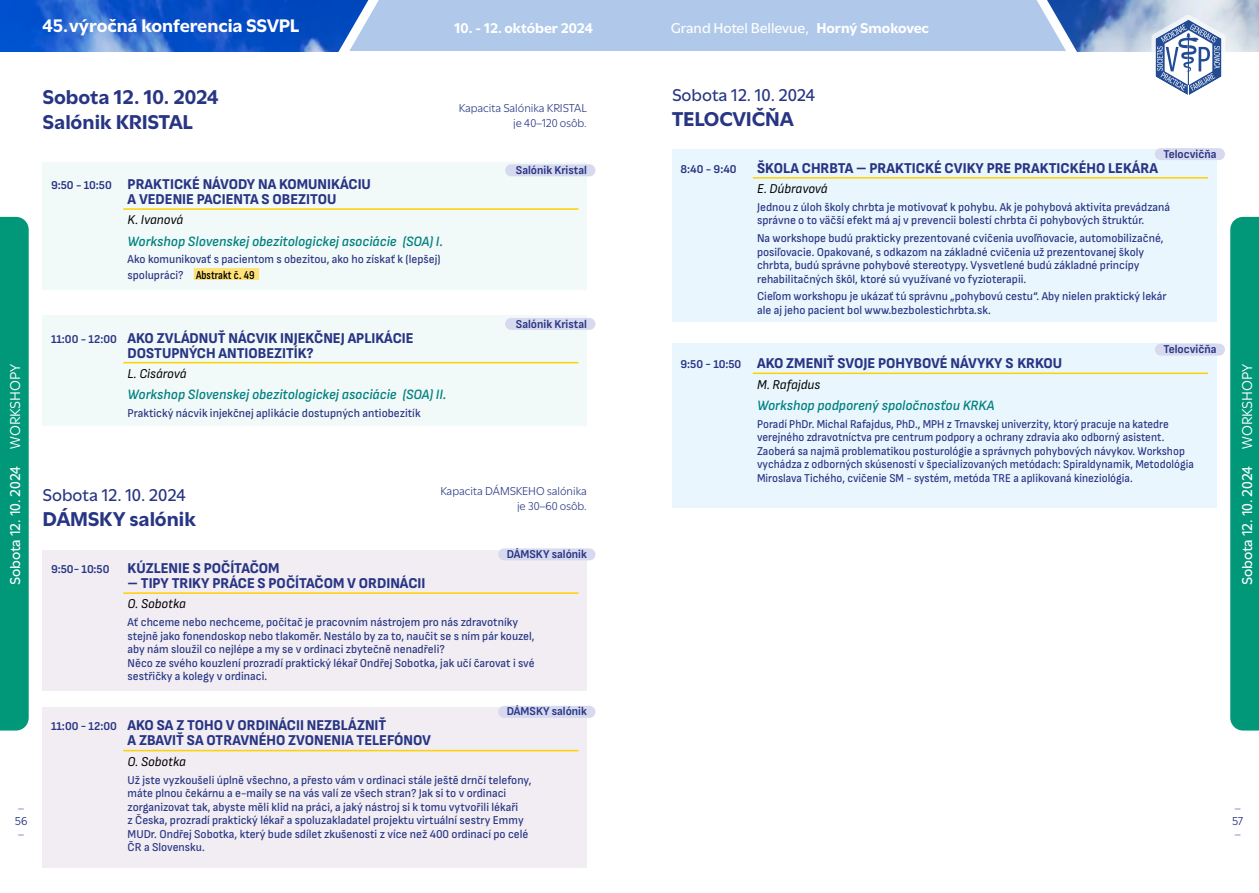
<style>
.page{position:relative;width:1259px;height:893px;background:#fff}
.page>*{position:absolute;margin:0;border:0;box-sizing:border-box;transform-origin:0 0}
.t1{font:700 21px/25.2px "Utile";letter-spacing:-.005em;color:#283583}
.t2{font:700 19.05px "Utile";color:#fff}
.t3{font:500 18px "Utile";color:#283583}
.t4{font:800 15px/15px "Attractive Semi Cond";color:#283583}
.t5{font:500 15px "Utile";color:#fff}
.t6{font:700 14.85px "Utile";color:#fff}
.t7{font:italic 600 14.25px "Attractive Semi Cond";color:#00817f}
.t8{font:italic 13.5px "Attractive Semi Cond";color:#000}
.t9{font:500 12px/13.5px "Attractive Semi Cond";color:#283583}
.t10{font:700 12px "Attractive Semi Cond";color:#283583}
.t11{font:12px/14.4px "Utile";color:#283583;text-align:right}
.t12{font:600 12px "Attractive Cond";color:#000}
.t13{font:700 12px "Utile";color:#b1a9d4}
.t14{font:12px "Utile";color:#283583}
.s1{font-weight:700}
.s2{font-weight:700;font-size:12px}
.s3{font-family:"Attractive Semi Cond";font-weight:500;color:#283583}
.s4{font-weight:400}
</style>
<div class="page">
<div style="left:0;top:217px;width:29px;height:513px;background:#009879"></div>
<div style="left:1230px;top:217px;width:29px;height:513px;background:#009879"></div>
<div style="left:43px;top:85px;width:544px;height:341px;background:#f2f9f9"></div>
<div style="left:38px;top:81px;width:553px;height:45px;background:#fff"></div>
<div style="left:38px;top:106px;width:553px;height:45px;background:#fff"></div>
<div style="left:43px;top:137px;width:544px;height:24px;background:#fff"></div>
<div style="left:505px;top:164px;width:90px;height:12px;background:#d7daef;border-radius:6px"></div>
<hr style="left:123px;top:208px;width:455px;height:2px;background:#ffd100">
<div style="left:194px;top:268px;width:65px;height:12px;background:#ffe379"></div>
<div style="left:43px;top:290px;width:544px;height:25px;background:#fff"></div>
<div style="left:505px;top:318px;width:90px;height:12px;background:#d7daef;border-radius:6px"></div>
<hr style="left:123px;top:362px;width:455px;height:1px;background:#ffd100">
<div style="left:672px;top:85px;width:544px;height:423px;background:#eaf6fe"></div>
<div style="left:668px;top:81px;width:552px;height:41px;background:#fff"></div>
<div style="left:668px;top:103px;width:552px;height:45px;background:#fff"></div>
<div style="left:1154px;top:148px;width:71px;height:12px;background:#d7daef;border-radius:6px"></div>
<hr style="left:753px;top:177px;width:455px;height:2px;background:#ffd100">
<div style="left:672px;top:322px;width:544px;height:21px;background:#fff"></div>
<div style="left:1154px;top:344px;width:71px;height:12px;background:#d7daef;border-radius:6px"></div>
<hr style="left:753px;top:373px;width:455px;height:1px;background:#ffd100">
<div style="left:43px;top:484px;width:544px;height:384px;background:#f1edf3"></div>
<div style="left:38px;top:480px;width:553px;height:42px;background:#fff"></div>
<div style="left:38px;top:503px;width:553px;height:45px;background:#fff"></div>
<div style="left:43px;top:531px;width:544px;height:19px;background:#fff"></div>
<div style="left:498px;top:548px;width:97px;height:12px;background:#d7daef;border-radius:6px"></div>
<hr style="left:123px;top:592px;width:455px;height:2px;background:#ffd100">
<div style="left:43px;top:691px;width:544px;height:15px;background:#fff"></div>
<div style="left:498px;top:706px;width:97px;height:12px;background:#d7daef;border-radius:6px"></div>
<hr style="left:123px;top:750px;width:455px;height:1px;background:#ffd100">
<img style="left:0;top:0;width:1259px;height:51px">
<svg style="left:326px;top:0;width:763px;height:52px;background:#a8c2e7"></svg>
<svg style="left:1151px;top:15px;width:74px;height:80px"></svg>
<h2 class="t2" style="left:43px;top:10px;width:259px">45. výročná konferencia SSVPL</h2>
<p class="t6" style="left:454px;top:17px;width:140px">10. - 12. október 2024</p>
<p class="t5" style="left:670px;top:17px;width:260px">Grand Hotel Bellevue, <span class="s1">Horný Smokovec</span></p>
<h1 class="t1" style="left:43px;top:82px;width:178px">Sobota 12. 10. 2024<br>Salónik KRISTAL</h1>
<p class="t11" style="left:459px;top:100px;width:130px">Kapacita Salónika KRISTAL je 40–120 osôb.</p>
<h3 class="t3" style="left:672px;top:81px;width:145px">Sobota 12. 10. 2024</h3>
<h1 class="t1" style="left:672px;top:105px;width:123px">TELOCVIČŇA</h1>
<p class="t10" style="left:1163px;top:147px;width:55px">Telocvičňa</p>
<p class="t10" style="left:680px;top:162px;width:58px">8:40 - 9:40</p>
<p class="t4" style="left:757px;top:160px;width:402px">ŠKOLA CHRBTA – PRAKTICKÉ CVIKY PRE PRAKTICKÉHO LEKÁRA</p>
<p class="t8" style="left:757px;top:181px;width:72px">E. Dúbravová</p>
<p class="t9" style="left:757px;top:200px;width:415px">Jednou z úloh školy chrbta je motivovať k pohybu. Ak je pohybová aktivita prevádzaná správne o to väčší efekt má aj v prevencii bolestí chrbta či pohybových štruktúr.</p>
<p class="t9" style="left:757px;top:231px;width:408px">Na workshope budú prakticky prezentované cvičenia uvoľňovacie, automobilizačné, posiľovacie. Opakované, s odkazom na základné cvičenia už prezentovanej školy chrbta, budú správne pohybové stereotypy. Vysvetlené budú základné princípy rehabilitačných škôl, ktoré sú využívané vo fyzioterapii.</p>
<p class="t9" style="left:757px;top:290px;width:411px">Cieľom workshopu je ukázať tú správnu „pohybovú cestu“. Aby nielen praktický lekár ale aj jeho pacient bol www.bezbolestichrbta.sk.</p>
<p class="t10" style="left:1163px;top:342px;width:55px">Telocvičňa</p>
<p class="t4" style="left:680px;top:356px;width:383px"><span class="s2">9:50 - 10:50</span> AKO ZMENIŤ SVOJE POHYBOVÉ NÁVYKY S KRKOU</p>
<p class="t8" style="left:757px;top:377px;width:65px">M. Rafajdus</p>
<p class="t7" style="left:757px;top:397px;width:239px">Workshop podporený spoločnosťou KRKA</p>
<p class="t9" style="left:757px;top:417px;width:438px">Poradí PhDr. Michal Rafajdus, PhD., MPH z Trnavskej univerzity, ktorý pracuje na katedre verejného zdravotníctva pre centrum podpory a ochrany zdravia ako odborný asistent.<br>Zaoberá sa najmä problematikou posturológie a správnych pohybových návykov. Workshop vychádza z odborných skúseností v špecializovaných metódach: Spiraldynamik, Metodológia Miroslava Tichého, cvičenie SM - systém, metóda TRE a aplikovaná kineziológia.</p>
<p class="t10" style="left:516px;top:163px;width:73px">Salónik Kristal</p>
<p class="t4" style="left:128px;top:176px;width:245px;text-indent:-77px"><span class="s2">9:50 - 10:50</span> PRAKTICKÉ NÁVODY NA KOMUNIKÁCIU<br>A VEDENIE PACIENTA S OBEZITOU</p>
<p class="t8" style="left:128px;top:212px;width:57px">K. Ivanová</p>
<p class="t7" style="left:128px;top:233px;width:317px">Workshop Slovenskej obezitologickej asociácie (SOA) I.</p>
<p class="t9" style="left:128px;top:253px;width:314px">Ako komunikovať s pacientom s obezitou, ako ho získať k (lepšej)</p>
<p class="t12" style="left:128px;top:268px;width:128px"><span class="s3">spolupráci?</span> Abstrakt č. 49</p>
<p class="t10" style="left:516px;top:317px;width:73px">Salónik Kristal</p>
<p class="t4" style="left:128px;top:330px;width:287px;text-indent:-77px"><span class="s2">11:00 - 12:00</span> AKO ZVLÁDNUŤ NÁCVIK INJEKČNEJ APLIKÁCIE<br>DOSTUPNÝCH ANTIOBEZITÍK?</p>
<p class="t8" style="left:128px;top:366px;width:60px">L. Cisárová</p>
<p class="t7" style="left:128px;top:387px;width:320px">Workshop Slovenskej obezitologickej asociácie (SOA) II.</p>
<p class="t9" style="left:128px;top:406px;width:294px">Praktický nácvik injekčnej aplikácie dostupných antiobezitík</p>
<p class="t5" style="left:3px;top:585px;width:223px;rotate:-90deg">Sobota 12. 10. 2024 <span class="s4">WORKSHOPY</span></p>
<p class="t5" style="left:1235px;top:585px;width:223px;rotate:-90deg">Sobota 12. 10. 2024 <span class="s4">WORKSHOPY</span></p>
<p class="t11" style="left:440px;top:483px;width:148px">Kapacita DÁMSKEHO salónika je 30–60 osôb.</p>
<h3 class="t3" style="left:43px;top:480px;width:145px">Sobota 12. 10. 2024</h3>
<h1 class="t1" style="left:43px;top:504px;width:155px">DÁMSKY salónik</h1>
<p class="t10" style="left:507px;top:547px;width:82px">DÁMSKY salónik</p>
<p class="t4" style="left:51px;top:560px;width:230px"><span class="s2">9:50- 10:50</span> KÚZLENIE S POČÍTAČOM</p>
<p class="t4" style="left:128px;top:575px;width:299px">– TIPY TRIKY PRÁCE S POČÍTAČOM V ORDINÁCII</p>
<p class="t8" style="left:128px;top:596px;width:60px">O. Sobotka</p>
<p class="t9" style="left:128px;top:615px;width:409px">Ať chceme nebo nechceme, počítač je pracovním nástrojem pro nás zdravotníky stejně jako fonendoskop nebo tlakoměr. Nestálo by za to, naučit se s ním pár kouzel, aby nám sloužil co nejlépe a my se v ordinaci zbytečně nenadřeli?<br>Něco ze svého kouzlení prozradí praktický lékař Ondřej Sobotka, jak učí čarovat i své sestřičky a kolegy v ordinaci.</p>
<p class="t10" style="left:507px;top:704px;width:82px">DÁMSKY salónik</p>
<p class="t4" style="left:128px;top:718px;width:305px;text-indent:-77px"><span class="s2">11:00 - 12:00</span> AKO SA Z TOHO V ORDINÁCII NEZBLÁZNIŤ<br>A ZBAVIŤ SA OTRAVNÉHO ZVONENIA TELEFÓNOV</p>
<p class="t8" style="left:128px;top:754px;width:60px">O. Sobotka</p>
<p class="t9" style="left:128px;top:773px;width:405px">Už jste vyzkoušeli úplně všechno, a přesto vám v ordinaci stále ještě drnčí telefony, máte plnou čekárnu a e-maily se na vás valí ze všech stran? Jak si to v ordinaci zorganizovat tak, abyste měli klid na práci, a jaký nástroj si k tomu vytvořili lékaři<br>z Česka, prozradí praktický lékař a spoluzakladatel projektu virtuální sestry Emmy MUDr. Ondřej Sobotka, který bude sdílet zkušenosti z více než 400 ordinací po celé ČR a Slovensku.</p>
<p class="t13" style="left:18px;top:798px;width:7px">–</p>
<p class="t14" style="left:15px;top:812px;width:14px">56</p>
<p class="t13" style="left:18px;top:825px;width:7px">–</p>
<p class="t13" style="left:1234px;top:798px;width:7px">–</p>
<p class="t14" style="left:1232px;top:812px;width:13px">57</p>
<p class="t13" style="left:1234px;top:825px;width:7px">–</p>
</div>
